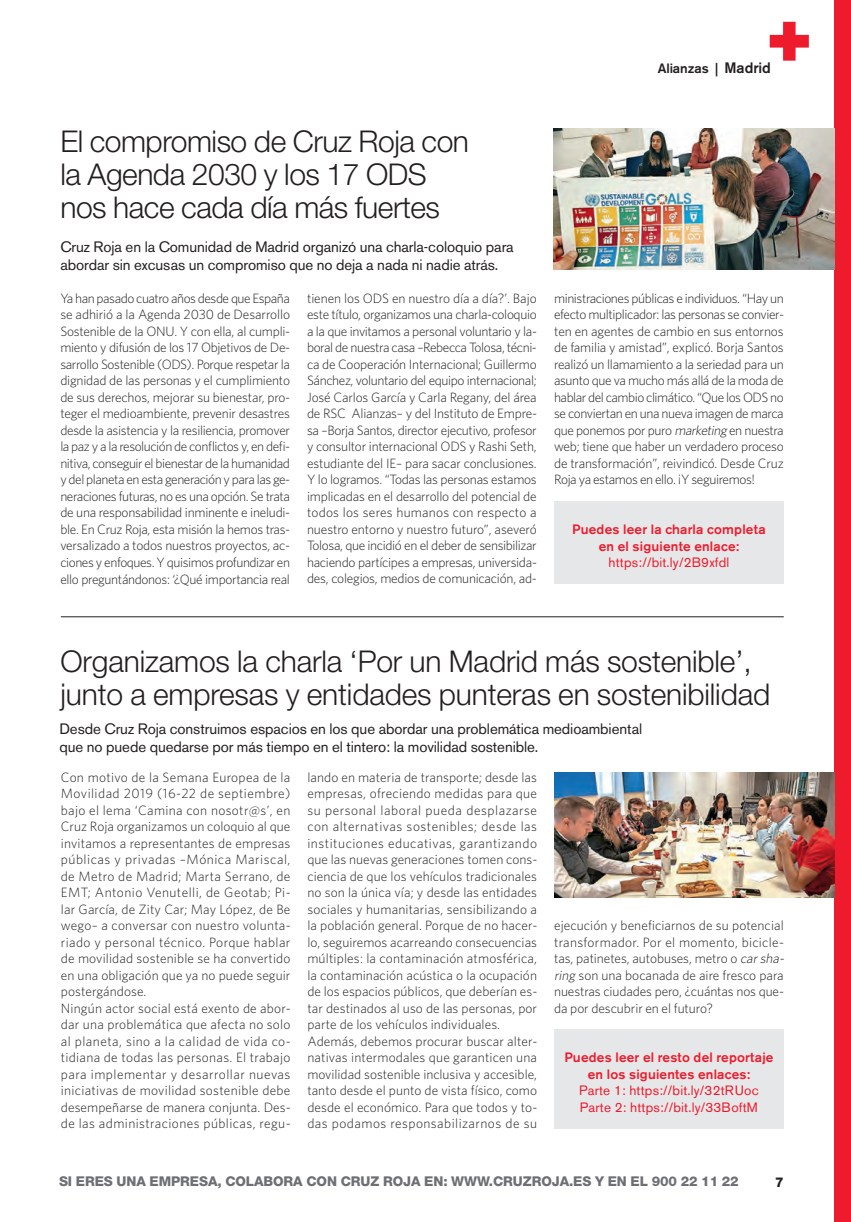
<style>
.page{position:relative;width:851px;height:1222px;background:#fff}
.page>*{position:absolute;margin:0;border:0;box-sizing:border-box;transform-origin:0 0}
.t1{font:300 30px/33px "Helvetica Neue";letter-spacing:-.005em;color:#231f20}
.t2{font:15px/18px "Akzidenz Grotesk BE";letter-spacing:-.005em;color:#231f20}
.t3{font:300 13.5px/16.5px "Whitney";letter-spacing:.005em;color:#231f20;text-align:justify}
.t4{font:500 13.5px/16.5px "Akzidenz Grotesk BE";letter-spacing:.015em;color:#ee1b2c;text-align:center}
.t5{font:13.5px/16.5px "Akzidenz Grotesk BE";letter-spacing:.015em;color:#ee1b2c}
.t6{font:800 13.5px "Helvetica Neue";letter-spacing:-.005em;color:#6d6f74}
.t7{font:500 13.5px "Akzidenz Grotesk BE";letter-spacing:-.005em;color:#231f20}
.t8{font:800 13.5px "Helvetica Neue";color:#231f20}
.s1{font-size:15px}
.s2{font-style:italic}
</style>
<div class="page">
<div style="left:834px;top:0;width:17px;height:1221px;background:#ee1b2c"></div>
<svg style="left:769px;top:22px;width:40px;height:39px"></svg>
<hr style="left:61px;top:616px;width:723px;height:1px;background:#231f20">
<img style="left:553px;top:129px;width:281px;height:141px">
<img style="left:554px;top:772px;width:280px;height:125px">
<div style="left:554px;top:1029px;width:230px;height:99px;background:#e6e7e9"></div>
<div style="left:554px;top:501px;width:230px;height:82px;background:#e6e7e9"></div>
<p class="t7" style="left:658px;top:63px;width:115px">Alianzas | <span class="s1">Madrid</span></p>
<h1 class="t1" style="left:60px;top:128px;width:410px">El compromiso de Cruz Roja con la Agenda 2030 y los 17 ODS nos hace cada día más fuertes</h1>
<p class="t2" style="left:60px;top:240px;width:455px">Cruz Roja en la Comunidad de Madrid organizó una charla-coloquio para abordar sin excusas un compromiso que no deja a nada ni nadie atrás.</p>
<p class="t3" style="left:60px;top:291px;width:231px">Ya han pasado cuatro años desde que España se adhirió a la Agenda 2030 de Desarrollo Sostenible de la ONU. Y con ella, al cumpli&shy;miento y difusión de los 17 Objetivos de De&shy;sarrollo Sostenible (ODS). Porque respetar la dignidad de las personas y el cumplimiento de sus derechos, mejorar su bienestar, pro&shy;teger el medioambiente, prevenir desastres desde la asistencia y la resiliencia, promover la paz y a la resolución de conflictos y, en defi&shy;nitiva, conseguir el bienestar de la humanidad y del planeta en esta generación y para las ge&shy;neraciones futuras, no es una opción. Se trata de una responsabilidad inminente e ineludi&shy;ble. En Cruz Roja, esta misión la hemos tras&shy;versalizado a todos nuestros proyectos, ac&shy;ciones y enfoques. Y quisimos profundizar en ello preguntándonos: ‘¿Qué importancia real</p>
<p class="t3" style="left:307px;top:291px;width:231px">tienen los ODS en nuestro día a día?’. Bajo este título, organizamos una charla-coloquio a la que invitamos a personal voluntario y la&shy;boral de nuestra casa –Rebecca Tolosa, técni&shy;ca de Cooperación Internacional; Guillermo Sánchez, voluntario del equipo internacional; José Carlos García y Carla Regany, del área de RSC Alianzas– y del Instituto de Empre&shy;sa –Borja Santos, director ejecutivo, profesor y consultor internacional ODS y Rashi Seth, estudiante del IE– para sacar conclusiones.<br>Y lo logramos. “Todas las personas estamos implicadas en el desarrollo del potencial de todos los seres humanos con respecto a nuestro entorno y nuestro futuro”, aseveró Tolosa, que incidió en el deber de sensibilizar haciendo partícipes a empresas, universida&shy;des, colegios, medios de comunicación, ad-</p>
<p class="t3" style="left:554px;top:291px;width:231px">ministraciones públicas e individuos. “Hay un efecto multiplicador: las personas se convier&shy;ten en agentes de cambio en sus entornos de familia y amistad”, explicó. Borja Santos realizó un llamamiento a la seriedad para un asunto que va mucho más allá de la moda de hablar del cambio climático. “Que los ODS no se conviertan en una nueva imagen de marca que ponemos por puro <span class="s2">marketing</span> en nuestra web; tiene que haber un verdadero proceso de transformación”, reivindicó. Desde Cruz Roja ya estamos en ello. ¡Y seguiremos!</p>
<p class="t4" style="left:572px;top:522px;width:195px">Puedes leer la charla completa en el siguiente enlace:</p>
<p class="t5" style="left:608px;top:555px;width:122px">https://bit.ly/2B9xfdl</p>
<h1 class="t1" style="left:61px;top:647px;width:711px">Organizamos la charla ‘Por un Madrid más sostenible’, junto a empresas y entidades punteras en sostenibilidad</h1>
<p class="t2" style="left:59px;top:721px;width:584px">Desde Cruz Roja construimos espacios en los que abordar una problemática medioambiental que no puede quedarse por más tiempo en el tintero: la movilidad sostenible.</p>
<p class="t3" style="left:61px;top:769px;width:231px;text-align:left">Con motivo de la Semana Europea de la Movilidad 2019 (16-22 de septiembre) bajo el lema ‘Camina con nosotr@s’, en Cruz Roja organizamos un coloquio al que invitamos a representantes de empresas públicas y privadas –Mónica Mariscal, de Metro de Madrid; Marta Serrano, de EMT; Antonio Venutelli, de Geotab; Pi&shy;lar García, de Zity Car; May López, de Be wego– a conversar con nuestro volunta&shy;riado y personal técnico. Porque hablar de movilidad sostenible se ha convertido en una obligación que ya no puede seguir postergándose.<br>Ningún actor social está exento de abor&shy;dar una problemática que afecta no solo al planeta, sino a la calidad de vida co&shy;tidiana de todas las personas. El trabajo para implementar y desarrollar nuevas iniciativas de movilidad sostenible debe desempeñarse de manera conjunta. Des&shy;de las administraciones públicas, regu-</p>
<p class="t3" style="left:307px;top:769px;width:231px;text-align:left">lando en materia de transporte; desde las empresas, ofreciendo medidas para que su personal laboral pueda desplazarse con alternativas sostenibles; desde las instituciones educativas, garantizando que las nuevas generaciones tomen cons&shy;ciencia de que los vehículos tradicionales no son la única vía; y desde las entidades sociales y humanitarias, sensibilizando a la población general. Porque de no hacer&shy;lo, seguiremos acarreando consecuencias múltiples: la contaminación atmosférica, la contaminación acústica o la ocupación de los espacios públicos, que deberían es&shy;tar destinados al uso de las personas, por parte de los vehículos individuales.<br>Además, debemos procurar buscar alter&shy;nativas intermodales que garanticen una movilidad sostenible inclusiva y accesible, tanto desde el punto de vista físico, como desde el económico. Para que todos y to&shy;das podamos responsabilizarnos de su</p>
<p class="t3" style="left:554px;top:918px;width:234px;text-align:left">ejecución y beneficiarnos de su potencial transformador. Por el momento, bicicle&shy;tas, patinetes, autobuses, metro o <span class="s2">car sha&shy;ring</span> son una bocanada de aire fresco para nuestras ciudades pero, ¿cuántas nos que&shy;da por descubrir en el futuro?</p>
<p class="t4" style="left:564px;top:1050px;width:211px">Puedes leer el resto del reportaje en los siguientes enlaces:</p>
<p class="t5" style="left:579px;top:1083px;width:181px">Parte 1: https://bit.ly/32tRUoc<br>Parte 2: https://bit.ly/33BoftM</p>
<p class="t6" style="left:59px;top:1175px;width:681px">SI ERES UNA EMPRESA, COLABORA CON CRUZ ROJA EN: WWW.CRUZROJA.ES Y EN EL 900 22 11 22</p>
<p class="t8" style="left:775px;top:1176px;width:10px">7</p>
</div>
